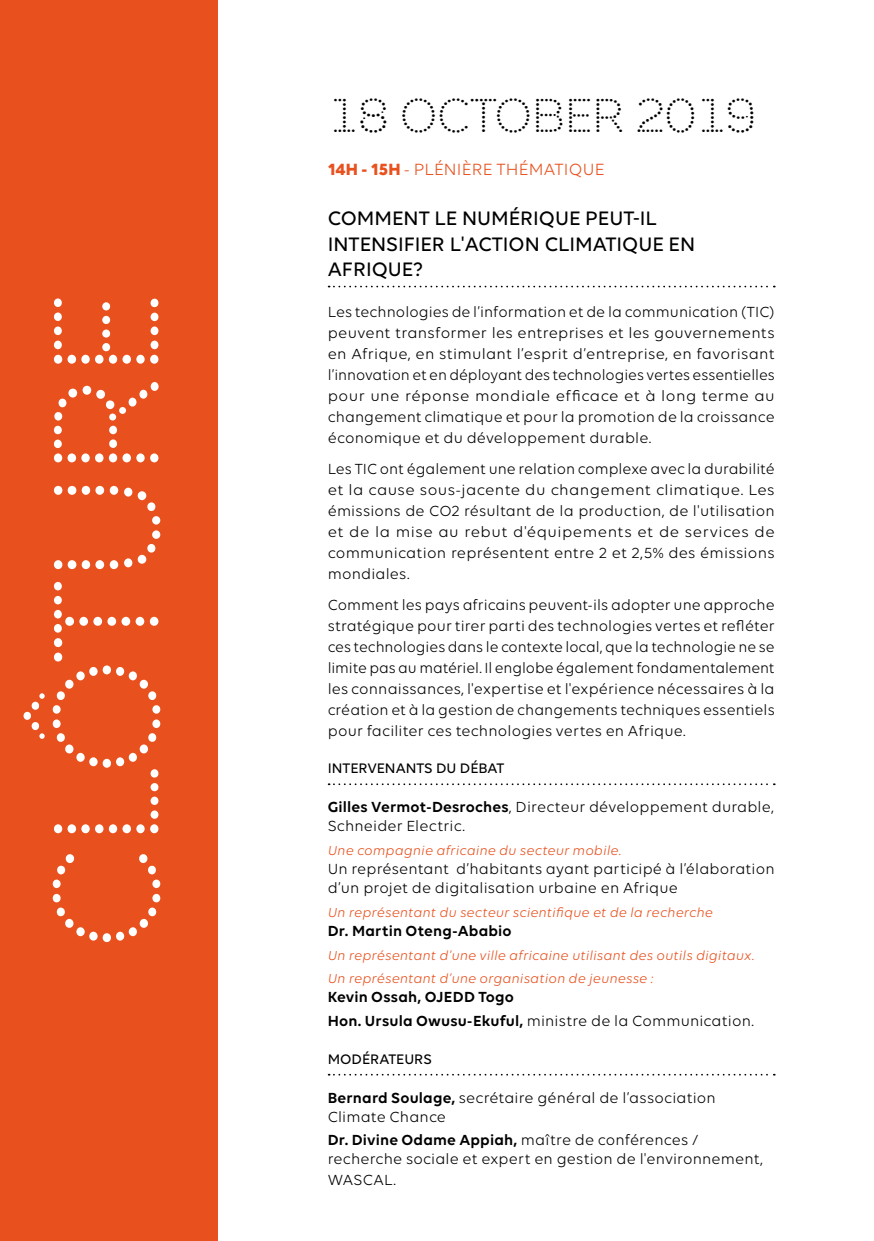
<style>
.page{position:relative;width:874px;height:1241px;background:#fff}
.page>*{position:absolute;margin:0;border:0;box-sizing:border-box;transform-origin:0 0}
.t1{font:148.75px "Punto";letter-spacing:.005em;color:#fff}
.t2{font:47.25px "Punto";color:#000}
.titre_plenière{font:500 21px/25.2px "Volte";color:#000}
.date_lieu_rouge{font:17.5px "Volte";letter-spacing:.01em;color:#e8511e}
.texte_courant_10{font:15.75px/21px "Volte";letter-spacing:.01em;color:#000;text-align:justify}
.liste{font:15.75px/18.9px "Volte";letter-spacing:.01em;color:#000}
.liste-2{font:600 15.75px "Volte";letter-spacing:.01em;color:#000}
.titre_evenement{font:500 14.88px "Volte";color:#000}
.liste-3{font:italic 14px "Volte";letter-spacing:.01em;color:#e8511e}
.s1{font-weight:700}
.s2{font-weight:600}
</style>
<div class="page">
<div style="left:0;top:0;width:217px;height:1240px;background:#e8511e"></div>
<svg style="left:328px;top:285px;width:446px;height:2px"></svg>
<svg style="left:328px;top:783px;width:446px;height:2px"></svg>
<svg style="left:328px;top:1073px;width:446px;height:2px"></svg>
<p class="t1" style="left:22px;top:949px;width:659px;rotate:-90deg">CLÔTURE</p>
<p class="t2" style="left:327px;top:89px;width:430px">18 OCTOBER 2019</p>
<p class="date_lieu_rouge" style="left:327px;top:160px;width:278px"><span class="s1">14H - 15H</span> - PLÉNIÈRE THÉMATIQUE</p>
<p class="titre_plenière" style="left:327px;top:205px;width:369px">COMMENT LE NUMÉRIQUE PEUT-IL<br>INTENSIFIER L'ACTION CLIMATIQUE EN<br>AFRIQUE?</p>
<p class="texte_courant_10" style="left:327px;top:301px;width:448px">Les technologies de l’information et de la communication (TIC) peuvent transformer les entreprises et les gouvernements en Afrique, en stimulant l’esprit d’entreprise, en favorisant l’innovation et en déployant des technologies vertes essentielles pour une réponse mondiale efficace et à long terme au changement climatique et pour la promotion de la croissance économique et du développement durable.</p>
<p class="texte_courant_10" style="left:327px;top:457px;width:448px">Les TIC ont également une relation complexe avec la durabilité et la cause sous-jacente du changement climatique. Les émissions de CO2 résultant de la production, de l'utilisation et de la mise au rebut d'équipements et de services de communication représentent entre 2 et 2,5% des émissions mondiales.</p>
<p class="texte_courant_10" style="left:327px;top:593px;width:448px">Comment les pays africains peuvent-ils adopter une approche stratégique pour tirer parti des technologies vertes et refléter ces technologies dans le contexte local, que la technologie ne se limite pas au matériel. Il englobe également fondamentalement les connaissances, l'expertise et l'expérience nécessaires à la création et à la gestion de changements techniques essentiels pour faciliter ces technologies vertes en Afrique.</p>
<p class="titre_evenement" style="left:327px;top:760px;width:178px">INTERVENANTS DU DÉBAT</p>
<p class="liste" style="left:327px;top:797px;width:447px"><span class="s2">Gilles Vermot-Desroches</span>, Directeur développement durable,<br>Schneider Electric.</p>
<p class="liste-3" style="left:327px;top:842px;width:295px">Une compagnie africaine du secteur mobile.</p>
<p class="liste" style="left:327px;top:858px;width:448px">Un représentant d’habitants ayant participé à l’élaboration d’un projet de digitalisation urbaine en Afrique</p>
<p class="liste-3" style="left:327px;top:904px;width:386px">Un représentant du secteur scientifique et de la recherche</p>
<p class="liste-2" style="left:327px;top:921px;width:185px">Dr. Martin Oteng-Ababio</p>
<p class="liste-3" style="left:327px;top:946px;width:427px">Un représentant d’une ville africaine utilisant des outils digitaux.</p>
<p class="liste-3" style="left:327px;top:970px;width:326px">Un représentant d’une organisation de jeunesse :</p>
<p class="liste-2" style="left:327px;top:987px;width:188px">Kevin Ossah, OJEDD Togo</p>
<p class="liste" style="left:327px;top:1011px;width:427px"><span class="s2">Hon. Ursula Owusu-Ekuful,</span> ministre de la Communication.</p>
<p class="titre_evenement" style="left:327px;top:1050px;width:105px">MODÉRATEURS</p>
<p class="liste" style="left:327px;top:1087px;width:389px"><span class="s2">Bernard Soulage,</span> secrétaire général de l’association<br>Climate Chance</p>
<p class="liste" style="left:327px;top:1130px;width:436px"><span class="s2">Dr. Divine Odame Appiah,</span> maître de conférences / recherche sociale et expert en gestion de l'environnement,</p>
<p class="liste" style="left:327px;top:1170px;width:70px">WASCAL.</p>
</div>
